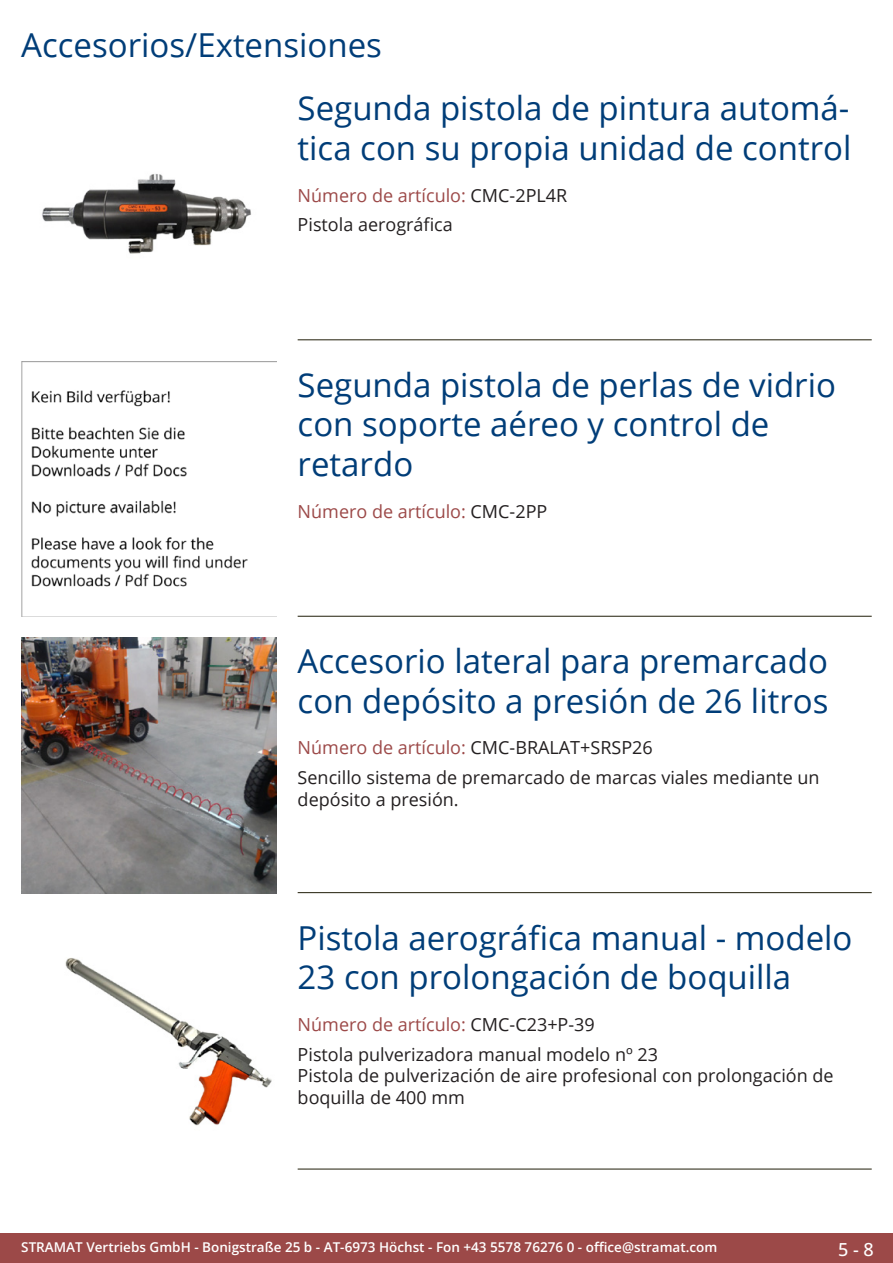
<style>
.page{position:relative;width:893px;height:1263px;background:#fff}
.page>*{position:absolute;margin:0;border:0;box-sizing:border-box;transform-origin:0 0}
.Produkttitel{font:33px/39.6px "Open Sans";color:#003d78}
.RastTitel{font:33px "Open Sans";color:#003d78}
.Beschreibung_Text{font:18px/21.6px "Open Sans";color:#231f20}
.TechDaten_Überschrif{font:18px "Open Sans";color:#9c4948}
.t1{font:500 18px "Open Sans";color:#fff}
.t2{font:600 13.5px "Open Sans";color:#fff}
.s1{color:#231f20}
</style>
<div class="page">
<div style="left:0;top:1233px;width:893px;height:30px;background:#9c4948"></div>
<hr style="left:298px;top:340px;width:574px;height:1px;background:#201d08">
<hr style="left:298px;top:616px;width:574px;height:1px;background:#201d08">
<hr style="left:298px;top:892px;width:574px;height:1px;background:#201d08">
<hr style="left:298px;top:1169px;width:574px;height:1px;background:#201d08">
<img style="left:42px;top:174px;width:209px;height:80px">
<img style="left:21px;top:361px;width:255px;height:256px">
<img style="left:21px;top:638px;width:255px;height:255px">
<img style="left:65px;top:958px;width:207px;height:168px">
<p class="RastTitel" style="left:21px;top:22px;width:362px">Accesorios/Extensiones</p>
<p class="Produkttitel" style="left:298px;top:88px;width:555px">Segunda pistola de pintura automá&shy;tica con su propia unidad de control</p>
<p class="TechDaten_Überschrif" style="left:298px;top:183px;width:271px">Número de artículo: <span class="s1">CMC-2PL4R</span></p>
<p class="Beschreibung_Text" style="left:298px;top:214px;width:157px">Pistola aerográfica</p>
<p class="Produkttitel" style="left:298px;top:364px;width:540px">Segunda pistola de perlas de vidrio con soporte aéreo y control de retardo</p>
<p class="TechDaten_Überschrif" style="left:298px;top:499px;width:251px">Número de artículo: <span class="s1">CMC-2PP</span></p>
<p class="Produkttitel" style="left:298px;top:640px;width:532px">Accesorio lateral para premarcado con depósito a presión de 26 litros</p>
<p class="TechDaten_Überschrif" style="left:298px;top:735px;width:357px">Número de artículo: <span class="s1">CMC-BRALAT+SRSP26</span></p>
<p class="Beschreibung_Text" style="left:298px;top:766px;width:523px">Sencillo sistema de premarcado de marcas viales mediante un depósito a presión.</p>
<p class="Produkttitel" style="left:298px;top:917px;width:556px">Pistola aerográfica manual - modelo<br>23 con prolongación de boquilla</p>
<p class="TechDaten_Überschrif" style="left:298px;top:1012px;width:299px">Número de artículo: <span class="s1">CMC-C23+P-39</span></p>
<p class="Beschreibung_Text" style="left:298px;top:1043px;width:537px">Pistola pulverizadora manual modelo nº 23<br>Pistola de pulverización de aire profesional con prolongación de boquilla de 400 mm</p>
<p class="t2" style="left:21px;top:1238px;width:698px">STRAMAT Vertriebs GmbH - Bonigstraße 25 b - AT-6973 Höchst - Fon +43 5578 76276 0 - office@stramat.com</p>
<p class="t1" style="left:838px;top:1237px;width:37px">5 - 8</p>
</div>
